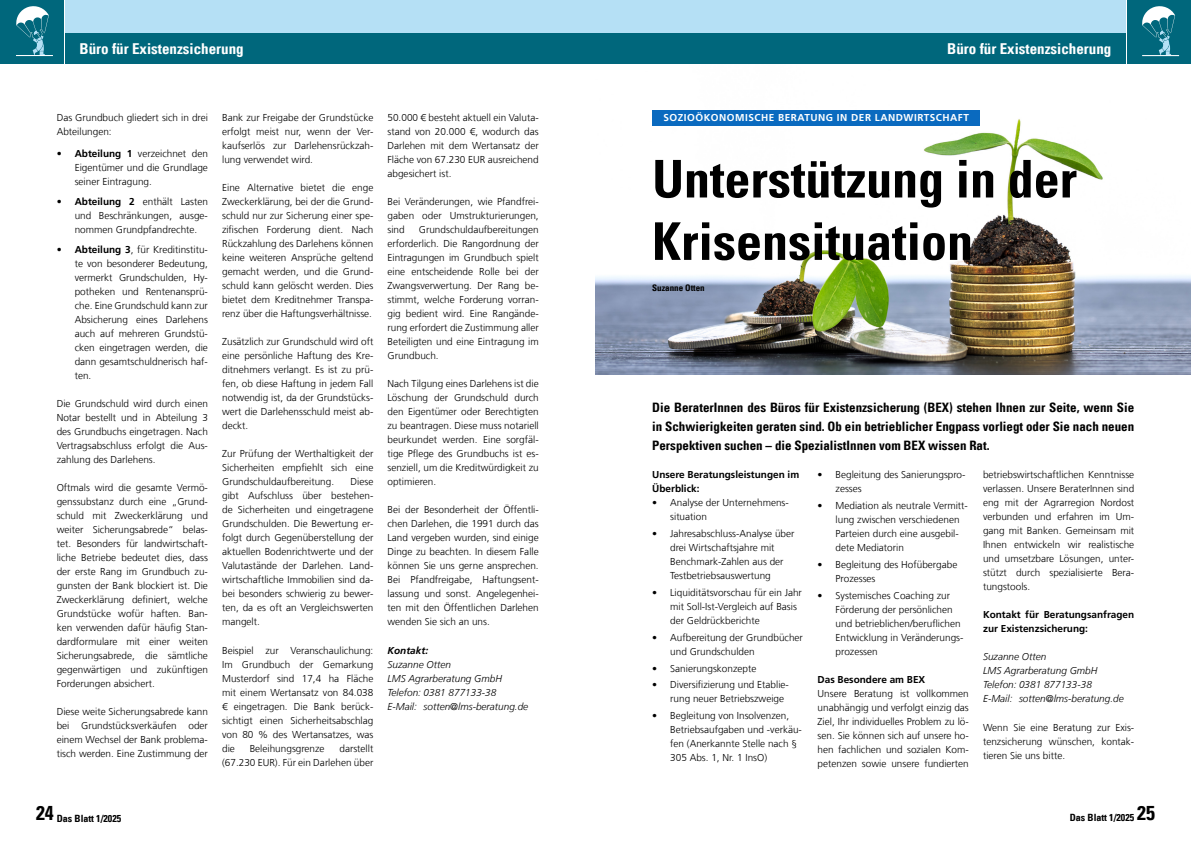
<style>
.page{position:relative;width:1191px;height:842px;background:#fff}
.page>*{position:absolute;margin:0;border:0;box-sizing:border-box;transform-origin:0 0}
.t1{font:52px/62.4px "Univers Com 67 Bold Cond";color:#000}
.t2{font:15px "Univers Com 67 Bold Cond";color:#fff}
.t3{font:13px/19px "Univers Com 67 Bold Cond";color:#000;text-align:justify}
.t4{font:300 10px/14px "Frutiger LT Com";color:#000;text-align:justify}
.t5{font:italic 300 10px/14px "Frutiger LT Com";color:#000}
.t6{font:700 10px/14px "Frutiger LT Com";color:#000}
.t7{font:700 10px "Frutiger LT Com";letter-spacing:.05em;color:#fff}
.t8{font:10px "Univers Com 67 Bold Cond";color:#000}
.t9{font:italic 700 10px "Frutiger LT Com";color:#000}
.t10{font:9px "Univers Com 67 Bold Cond";color:#000}
.s1{font-weight:700}
.s2{font-size:20px}
</style>
<div class="page">
<img style="left:595px;top:110px;width:596px;height:264px">
<div style="left:652px;top:111px;width:328px;height:15px;background:#0a6abf"></div>
<div style="left:587px;top:0;width:538px;height:34px;background:#b5e0f5"></div>
<div style="left:587px;top:33px;width:538px;height:31px;background:#00677c"></div>
<div style="left:65px;top:0;width:539px;height:34px;background:#b5e0f5"></div>
<div style="left:65px;top:33px;width:539px;height:31px;background:#00677c"></div>
<div style="left:0;top:0;width:64px;height:64px;background:#00677c"></div>
<svg style="left:16px;top:6px;width:33px;height:49px"></svg>
<hr style="left:16px;top:55px;width:37px;height:1px;background:#fff">
<div style="left:1127px;top:0;width:64px;height:64px;background:#00677c"></div>
<svg style="left:1142px;top:6px;width:33px;height:49px"></svg>
<hr style="left:1142px;top:55px;width:37px;height:1px;background:#fff">
<h2 class="t2" style="left:80px;top:39px;width:166px">Büro für Existenzsicherung</h2>
<h2 class="t2" style="left:947px;top:40px;width:166px">Büro für Existenzsicherung</h2>
<p class="t4" style="left:57px;top:111px;width:153px">Das Grundbuch gliedert sich in drei<br>Abteilungen:</p>
<p class="t4" style="left:75px;top:147px;width:135px;text-indent:-18px"><span class="s1">• Abteilung 1</span> verzeichnet den Eigentümer und die Grundlage seiner Eintragung.</p>
<p class="t4" style="left:75px;top:195px;width:135px;text-indent:-18px"><span class="s1">• Abteilung 2</span> enthält Lasten und Beschränkungen, ausge&shy;nommen Grundpfandrechte.</p>
<p class="t4" style="left:75px;top:242px;width:135px;text-indent:-18px"><span class="s1">• Abteilung 3</span>, für Kreditinstitu&shy;te von besonderer Bedeutung, vermerkt Grundschulden, Hy&shy;potheken und Rentenansprü&shy;che. Eine Grundschuld kann zur Absicherung eines Darlehens auch auf mehreren Grundstü&shy;cken eingetragen werden, die dann gesamtschuldnerisch haf&shy;ten.</p>
<p class="t4" style="left:57px;top:397px;width:153px">Die Grundschuld wird durch einen Notar bestellt und in Abteilung 3 des Grundbuchs eingetragen. Nach Vertragsabschluss erfolgt die Aus&shy;zahlung des Darlehens.</p>
<p class="t4" style="left:57px;top:481px;width:153px">Oftmals wird die gesamte Vermö&shy;genssubstanz durch eine „Grund&shy;schuld mit Zweckerklärung und weiter Sicherungsabrede“ belas&shy;tet. Besonders für landwirtschaft&shy;liche Betriebe bedeutet dies, dass der erste Rang im Grundbuch zu&shy;gunsten der Bank blockiert ist. Die Zweckerklärung definiert, welche Grundstücke wofür haften. Ban&shy;ken verwenden dafür häufig Stan&shy;dardformulare mit einer weiten Sicherungsabrede, die sämtliche gegenwärtigen und zukünftigen Forderungen absichert.</p>
<p class="t4" style="left:57px;top:705px;width:153px">Diese weite Sicherungsabrede kann bei Grundstücksverkäufen oder einem Wechsel der Bank problema&shy;tisch werden. Eine Zustimmung der</p>
<p class="t4" style="left:222px;top:110px;width:153px">Bank zur Freigabe der Grundstücke erfolgt meist nur, wenn der Ver&shy;kaufserlös zur Darlehensrückzah&shy;lung verwendet wird.</p>
<p class="t4" style="left:222px;top:181px;width:153px">Eine Alternative bietet die enge Zweckerklärung, bei der die Grund&shy;schuld nur zur Sicherung einer spe&shy;zifischen Forderung dient. Nach Rückzahlung des Darlehens können keine weiteren Ansprüche geltend gemacht werden, und die Grund&shy;schuld kann gelöscht werden. Dies bietet dem Kreditnehmer Transpa&shy;renz über die Haftungsverhältnisse.</p>
<p class="t4" style="left:222px;top:335px;width:153px">Zusätzlich zur Grundschuld wird oft eine persönliche Haftung des Kre&shy;ditnehmers verlangt. Es ist zu prü&shy;fen, ob diese Haftung in jedem Fall notwendig ist, da der Grundstücks&shy;wert die Darlehensschuld meist ab&shy;deckt.</p>
<p class="t4" style="left:222px;top:447px;width:153px">Zur Prüfung der Werthaltigkeit der Sicherheiten empfiehlt sich eine Grundschuldaufbereitung.</p>
<p class="t4" style="left:222px;top:475px;width:153px;text-indent:128px">Diese gibt Aufschluss über bestehen&shy;de Sicherheiten und eingetragene Grundschulden. Die Bewertung er&shy;folgt durch Gegenüberstellung der aktuellen Bodenrichtwerte und der Valutastände der Darlehen. Land&shy;wirtschaftliche Immobilien sind da&shy;bei besonders schwierig zu bewer&shy;ten, da es oft an Vergleichswerten mangelt.</p>
<p class="t4" style="left:222px;top:643px;width:153px">Beispiel zur Veranschaulichung:<br>Im Grundbuch der Gemarkung Musterdorf sind 17,4 ha Fläche mit einem Wertansatz von 84.038 € eingetragen. Die Bank berück&shy;sichtigt einen Sicherheitsabschlag von 80 % des Wertansatzes, was die</p>
<p class="t4" style="left:222px;top:741px;width:153px;text-align:right">darstellt<br>(67.230 EUR). Für ein Darlehen über</p>
<p class="t4" style="left:250px;top:741px;width:76px">Beleihungsgrenze</p>
<p class="t4" style="left:387px;top:110px;width:153px">50.000 € besteht aktuell ein Valuta&shy;stand von 20.000 €, wodurch das Darlehen mit dem Wertansatz der Fläche von 67.230 EUR ausreichend abgesichert ist.</p>
<p class="t4" style="left:387px;top:195px;width:153px">Bei Veränderungen, wie Pfandfrei&shy;gaben oder Umstrukturierungen, sind</p>
<p class="t4" style="left:387px;top:223px;width:153px;text-indent:31px">Grundschuldaufbereitungen erforderlich. Die Rangordnung der Eintragungen im Grundbuch spielt eine entscheidende Rolle bei der Zwangsverwertung. Der Rang be&shy;stimmt, welche Forderung vorran&shy;gig bedient wird. Eine Rangände&shy;rung erfordert die Zustimmung aller Beteiligten und eine Eintragung im Grundbuch.</p>
<p class="t4" style="left:387px;top:377px;width:153px">Nach Tilgung eines Darlehens ist die Löschung der Grundschuld durch den Eigentümer oder Berechtigten zu beantragen. Diese muss notariell beurkundet werden. Eine sorgfäl&shy;tige Pflege des Grundbuchs ist es&shy;senziell, um die Kreditwürdigkeit zu optimieren.</p>
<p class="t4" style="left:387px;top:503px;width:153px">Bei der Besonderheit der Öffentli&shy;chen Darlehen, die 1991 durch das Land vergeben wurden, sind einige Dinge zu beachten. In diesem Falle können Sie uns gerne ansprechen.<br>Bei Pfandfreigabe, Haftungsent&shy;lassung und sonst. Angelegenhei&shy;ten mit den Öffentlichen Darlehen wenden Sie sich an uns.</p>
<p class="t9" style="left:387px;top:644px;width:42px">Kontakt:</p>
<p class="t5" style="left:387px;top:657px;width:142px">Suzanne Otten<br>LMS Agrarberatung GmbH<br>Telefon: 0381 877133-38<br>E-Mail: sotten@lms-beratung.de</p>
<p class="t7" style="left:663px;top:112px;width:307px">SOZIOÖKONOMISCHE BERATUNG IN DER LANDWIRTSCHAFT</p>
<h1 class="t1" style="left:652px;top:148px;width:426px">Unterstützung in der<br>Krisensituation</h1>
<p class="t10" style="left:652px;top:282px;width:54px">Suzanne Otten</p>
<p class="t3" style="left:652px;top:398px;width:483px">Die BeraterInnen des Büros für Existenzsicherung (BEX) stehen Ihnen zur Seite, wenn Sie in Schwierigkeiten geraten sind. Ob ein betrieblicher Engpass vorliegt oder Sie nach neuen Perspektiven suchen – die SpezialistInnen vom BEX wissen Rat.</p>
<p class="t6" style="left:652px;top:468px;width:149px">Unsere Beratungsleistungen im<br>Überblick:</p>
<p class="t4" style="left:670px;top:496px;width:120px;text-indent:-18px">• Analyse der Unternehmens&shy;situation</p>
<p class="t4" style="left:670px;top:527px;width:126px;text-align:left;text-indent:-18px">• Jahresabschluss-Analyse über drei Wirtschaftsjahre mit<br>Benchmark-Zahlen aus der<br>Testbetriebsauswertung</p>
<p class="t4" style="left:670px;top:585px;width:133px;text-align:left;text-indent:-18px">• Liquiditätsvorschau für ein Jahr mit Soll-Ist-Vergleich auf Basis der Geldrückberichte</p>
<p class="t4" style="left:670px;top:630px;width:134px;text-indent:-18px">• Aufbereitung der Grundbücher und Grundschulden</p>
<p class="t4" style="left:652px;top:661px;width:106px">• Sanierungskonzepte</p>
<p class="t4" style="left:670px;top:678px;width:120px;text-indent:-18px">• Diversifizierung und Etablie&shy;rung neuer Betriebszweige</p>
<p class="t4" style="left:670px;top:709px;width:133px;text-align:left;text-indent:-18px">• Begleitung von Insolvenzen,<br>Betriebsaufgaben und -verkäu&shy;fen (Anerkannte Stelle nach §<br>305 Abs. 1, Nr. 1 InsO)</p>
<p class="t4" style="left:983px;top:468px;width:153px">betriebswirtschaftlichen Kenntnisse verlassen. Unsere BeraterInnen sind eng mit der Agrarregion Nordost verbunden und erfahren im Um&shy;gang mit Banken. Gemeinsam mit Ihnen entwickeln wir realistische und umsetzbare Lösungen, unter&shy;stützt durch spezialisierte Bera&shy;tungstools.</p>
<p class="t6" style="left:983px;top:608px;width:153px">Kontakt für Beratungsanfragen zur Existenzsicherung:</p>
<p class="t5" style="left:983px;top:650px;width:142px">Suzanne Otten<br>LMS Agrarberatung GmbH<br>Telefon: 0381 877133-38<br>E-Mail: sotten@lms-beratung.de</p>
<p class="t4" style="left:983px;top:720px;width:153px">Wenn Sie eine Beratung zur Exis&shy;tenzsicherung wünschen, kontak&shy;tieren Sie uns bitte.</p>
<p class="t4" style="left:835px;top:468px;width:131px;text-indent:-18px">• Begleitung des Sanierungspro&shy;zesses</p>
<p class="t4" style="left:835px;top:499px;width:134px;text-align:left;text-indent:-18px">• Mediation als neutrale Vermitt&shy;lung zwischen verschiedenen<br>Parteien durch eine ausgebil&shy;dete Mediatorin</p>
<p class="t4" style="left:835px;top:557px;width:123px;text-indent:-18px">• Begleitung des Hofübergabe<br>Prozesses</p>
<p class="t4" style="left:835px;top:588px;width:129px;text-align:left;text-indent:-18px">• Systemisches Coaching zur<br>Förderung der persönlichen und betrieblichen/beruflichen<br>Entwicklung in Veränderungs&shy;prozessen</p>
<p class="t6" style="left:817px;top:672px;width:109px">Das Besondere am BEX</p>
<p class="t4" style="left:817px;top:686px;width:153px">Unsere Beratung ist vollkommen unabhängig und verfolgt einzig das Ziel, Ihr individuelles Problem zu lö&shy;sen. Sie können sich auf unsere ho&shy;hen fachlichen und sozialen Kom&shy;petenzen sowie unsere fundierten</p>
<p class="t8" style="left:36px;top:812px;width:87px"><span class="s2">24</span> Das Blatt 1/2025</p>
<p class="t8" style="left:1069px;top:811px;width:87px">Das Blatt 1/2025 <span class="s2">25</span></p>
</div>
